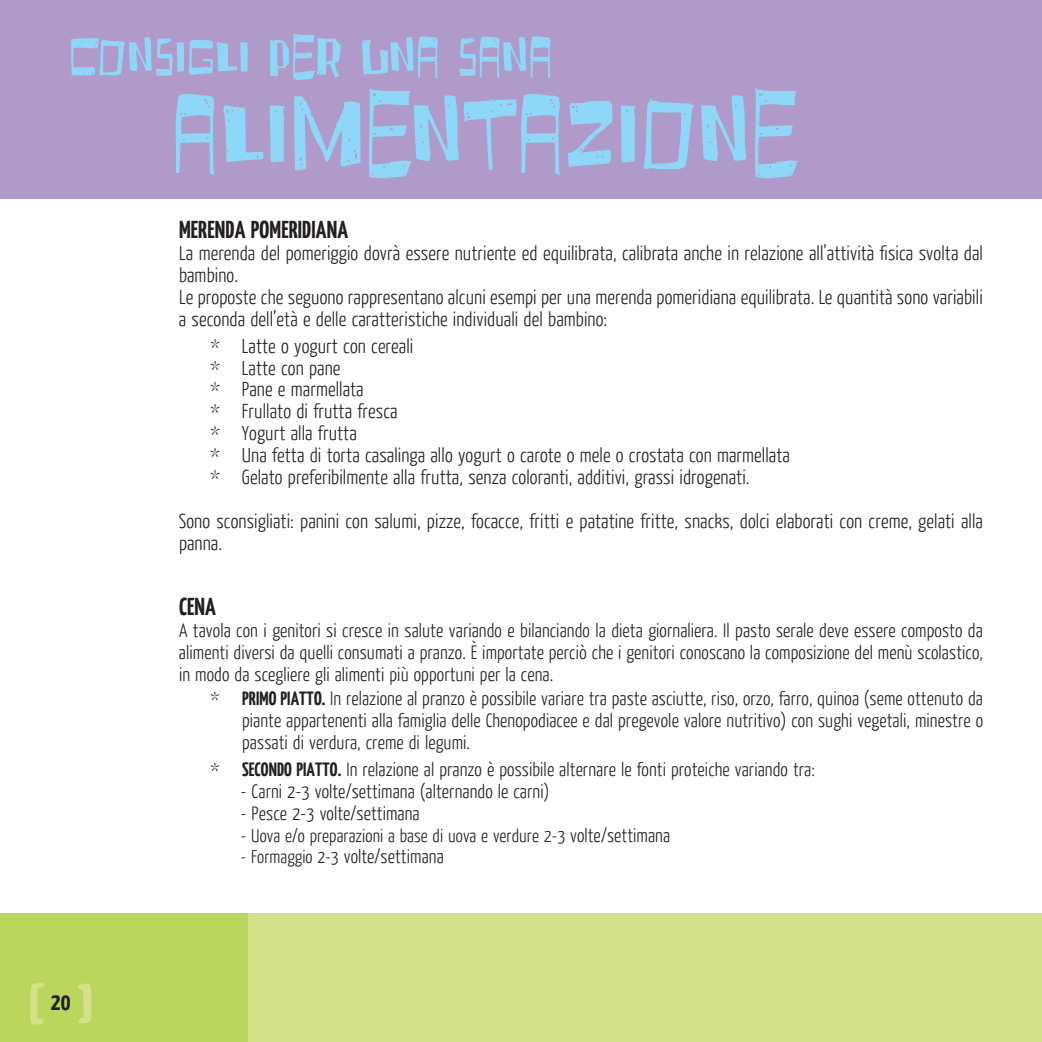
<style>
.page{position:relative;width:1042px;height:1042px;background:#fff}
.page>*{position:absolute;margin:0;border:0;box-sizing:border-box;transform-origin:0 0}
.t1{font:122.5px "Fruity Drink Carbonated";color:#8ed7f7}
.t2{font:63px "Fruity Drink Carbonated";color:#8ed7f7}
.t3{font:700 24.5px "Yanone Kaffeesatz";letter-spacing:.005em;color:#231f20}
.t4{font:300 20.12px/21.9px "Yanone Kaffeesatz";letter-spacing:.005em;color:#231f20}
.t5{font:300 19.25px/21.9px "Yanone Kaffeesatz";letter-spacing:.005em;color:#231f20;text-align:justify}
.t6{font:300 18.38px "Yanone Kaffeesatz";letter-spacing:.005em;color:#231f20}
.s1{font-weight:700}
.s2{font-size:19.25px}
.s3{font-size:18.38px}
</style>
<div class="page">
<div style="left:0;top:913px;width:248px;height:129px;background:#bbd65d"></div>
<div style="left:248px;top:913px;width:794px;height:129px;background:#d3e288"></div>
<div style="left:0;top:0;width:1042px;height:199px;background:#b09ac9"></div>
<svg style="left:30px;top:983px;width:61px;height:41px"></svg>
<h2 class="t2" style="left:70px;top:21px;width:486px">CONSIGLI PER UNA SANA</h2>
<h1 class="t1" style="left:175px;top:64px;width:626px">ALIMENTAZIONE</h1>
<p class="t3" style="left:179px;top:214px;width:171px">MERENDA POMERIDIANA</p>
<p class="t4" style="left:179px;top:242px;width:805px">La merenda del pomeriggio dovrà essere nutriente ed equilibrata, calibrata anche in relazione all’attività fisica svolta dal bambino.<br>Le proposte che seguono rappresentano alcuni esempi per una merenda pomeridiana equilibrata. Le quantità sono variabili a seconda dell’età e delle caratteristiche individuali del bambino:</p>
<p class="t4" style="left:210px;top:334px;width:581px">* Latte o yogurt con cereali<br>* Latte con pane<br>* Pane e marmellata<br>* Frullato di frutta fresca<br>* Yogurt alla frutta<br>* Una fetta di torta casalinga allo yogurt o carote o mele o crostata con marmellata * Gelato preferibilmente alla frutta, senza coloranti, additivi, grassi idrogenati.</p>
<p class="t4" style="left:179px;top:509px;width:805px">Sono sconsigliati: panini con salumi, pizze, focacce, fritti e patatine fritte, snacks, dolci elaborati con creme, gelati alla panna.</p>
<p class="t3" style="left:51px;top:985px;width:21px">20</p>
<p class="t3" style="left:179px;top:590px;width:38px">CENA</p>
<p class="t5" style="left:179px;top:619px;width:805px">A tavola con i genitori si cresce in salute variando e bilanciando la dieta giornaliera. Il pasto serale deve essere composto da alimenti diversi da quelli consumati a pranzo. È importate perciò che i genitori conoscano la composizione del menù scolastico, in modo da scegliere gli alimenti più opportuni per la cena.</p>
<p class="t5" style="left:242px;top:687px;width:742px;text-indent:-32px">* <span class="s1">PRIMO PIATTO.</span> In relazione al pranzo è possibile variare tra paste asciutte, riso, orzo, farro, quinoa (seme ottenuto da piante appartenenti alla famiglia delle Chenopodiacee e dal pregevole valore nutritivo) con sughi vegetali, minestre o passati di verdura, creme di legumi.</p>
<p class="t5" style="left:210px;top:757px;width:606px">* <span class="s1">SECONDO PIATTO.</span> In relazione al pranzo è possibile alternare le fonti proteiche variando tra:</p>
<p class="t5" style="left:241px;top:779px;width:310px">- Carni 2-3 volte/settimana (alternando le carni)</p>
<p class="t5" style="left:241px;top:801px;width:180px">- Pesce 2-3 volte/settimana</p>
<p class="t6" style="left:241px;top:823px;width:430px">- Uova e/o preparazioni a base di uova e verdure 2-3 <span class="s2">volte/settimana</span></p>
<p class="t5" style="left:241px;top:845px;width:204px"><span class="s3">- Formaggio 2-3</span> volte/settimana</p>
</div>
